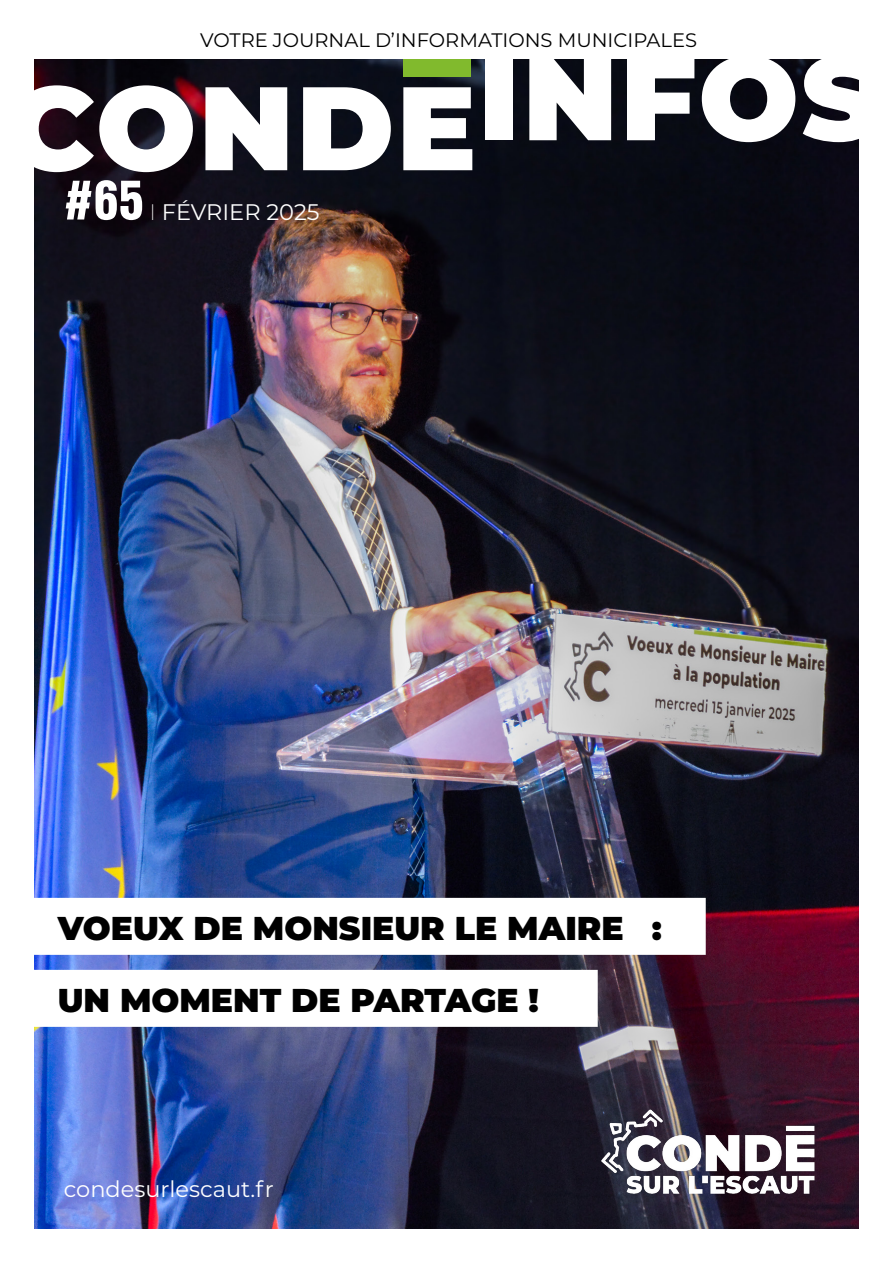
<style>
.page{position:relative;width:893px;height:1263px;background:#fff}
.page>*{position:absolute;margin:0;border:0;box-sizing:border-box;transform-origin:0 0}
.t1{font:900 118.5px "Montserrat";letter-spacing:.02em;color:#fff}
.t2{font:900 54px "Nimbus San Con L";color:#fff}
.t3{font:900 33px/72px "Montserrat";color:#000}
.t4{font:22.5px "Montserrat";color:#fff}
.t5{font:19.5px "Montserrat";color:#000}
.s1{font-weight:200}
</style>
<div class="page">
<img style="left:34px;top:59px;width:825px;height:1170px">
<img style="left:588px;top:1104px;width:241px;height:95px">
<div style="left:0;top:898px;width:706px;height:57px;background:#fff"></div>
<div style="left:0;top:970px;width:598px;height:57px;background:#fff"></div>
<div style="left:404px;top:59px;width:67px;height:17px;background:#81ba2d"></div>
<p class="t5" style="left:200px;top:26px;width:498px">VOTRE JOURNAL D’INFORMATIONS MUNICIPALES</p>
<h1 class="t1" style="left:7px;top:24px;width:873px">CONDEINFOS</h1>
<h2 class="t2" style="left:64px;top:159px;width:82px">#65</h2>
<p class="t4" style="left:150px;top:196px;width:171px"><span class="s1">I</span> FÉVRIER 2025</p>
<p class="t3" style="left:58px;top:890px;width:606px">VOEUX DE MONSIEUR LE MAIRE :<br>UN MOMENT DE PARTAGE !</p>
<p class="t4" style="left:64px;top:1173px;width:211px">condesurlescaut.fr</p>
</div>
